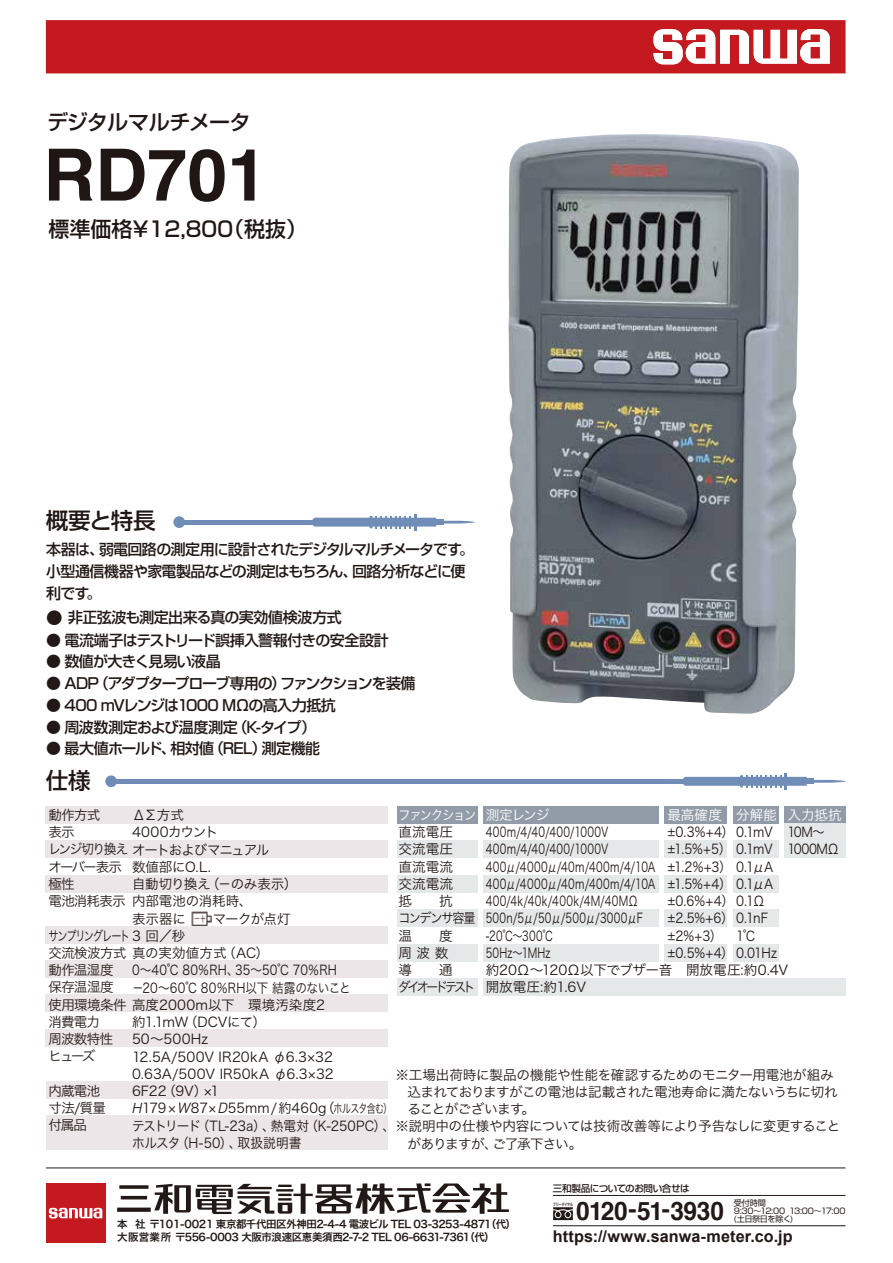
<style>
.page{position:relative;width:893px;height:1263px;background:#fff}
.page>*{position:absolute;margin:0;border:0;box-sizing:border-box;transform-origin:0 0}
.t1{font:700 72px "Helvetica";color:#201714}
.t2{font:700 25.5px "Helvetica";letter-spacing:-.015em;color:#221815;scale:.96 1}
.t3{font:500 22.5px "Shin Go Pro";color:#201714}
.t4{font:500 21px "Shin Go Pro";color:#201714}
.t5{font:500 21px "Shin Go Pro";letter-spacing:-.025em;color:#201714}
.t6{font:700 16.2px "Arial";letter-spacing:.005em;color:#221815}
.t7{font:500 15px/21.8px "Shin Go Pro";letter-spacing:-.055em;color:#221815}
.t8{font:500 15px "Shin Go Pro";letter-spacing:-.085em;color:#221815}
.t9{font:13.5px/17.2px "Hira Kaku Pro N W3";letter-spacing:.025em;color:#221815;scale:.75 1}
.t10{font:13.5px/17.2px "Hira Kaku Pro N W3";letter-spacing:-.02em;color:#221815}
.t11{font:13.5px/17.2px "Hira Kaku Pro N W3";letter-spacing:.005em;color:#221815}
.t12{font:13.5px/17.2px "Hira Kaku Pro N W3";letter-spacing:-.07em;color:#221815;scale:.9 1}
.t13{font:13.5px/17.2px "Hira Kaku Pro N W3";letter-spacing:-.04em;color:#221815;scale:.75 1}
.t14{font:13.5px "Hira Kaku Pro N W3";letter-spacing:-.02em;color:#221815;scale:.94 1}
.t15{font:13.5px/17.2px "Hira Kaku Pro N W3";letter-spacing:-.085em;color:#221815}
.t16{font:13.5px/17.2px "Hira Kaku Pro N W3";letter-spacing:.005em;color:#221815;scale:.86 1}
.t17{font:13.5px/17.2px "Hira Kaku Pro N W3";letter-spacing:-.07em;color:#221815}
.t18{font:13.5px "Hira Kaku Pro N W3";letter-spacing:-.045em;color:#fff}
.t19{font:13.5px "Hira Kaku Pro N W3";color:#221815;scale:.94 1}
.t20{font:13.5px "Hira Kaku Pro N W3";letter-spacing:-.075em;color:#221815}
.t21{font:13.5px/17.2px "Hira Kaku Pro N W3";letter-spacing:-.06em;color:#221815}
.t22{font:13.5px/17.2px "Hira Kaku Pro N W3";letter-spacing:-.045em;color:#221815}
.t23{font:13.5px/17.2px "Hira Kaku Pro N W3";letter-spacing:-.05em;color:#221815;scale:.9 1}
.t24{font:13.5px "Hira Kaku Pro N W3";letter-spacing:-.05em;color:#221815}
.t25{font:13.5px "Hira Kaku Pro N W3";letter-spacing:-.105em;color:#fff;scale:.9 1}
.t26{font:13.5px "Hira Kaku Pro N W3";letter-spacing:-.02em;color:#221815;scale:.9 1}
.t27{font:10.5px/12.8px "Hira Kaku Pro N W6";letter-spacing:-.045em;color:#221815}
.t28{font:500 9.6px "Shin Go Pro";letter-spacing:-.045em;color:#221815}
.t29{font:8.1px/8.2px "Shin Go Pro";letter-spacing:-.035em;color:#221815}
.t30{font:500 4.2px "UD Shin Go C Osez Pr 6 N";letter-spacing:-.015em;color:#221815}
.s1{font-size:16.5px}
.s2{font-size:13.2px}
.s3{font-size:12px}
</style>
<div class="page">
<div style="left:46px;top:1183px;width:59px;height:60px;background:#c41a1f"></div>
<svg style="left:49px;top:1208px;width:53px;height:10px"></svg>
<svg style="left:119px;top:1185px;width:29px;height:4px"></svg>
<div style="left:117px;top:1207px;width:34px;height:5px;background:#221815"></div>
<hr style="left:121px;top:1196px;width:26px;height:3px;background:#221815">
<svg style="left:154px;top:1183px;width:355px;height:31px"></svg>
<svg style="left:553px;top:1207px;width:20px;height:13px"></svg>
<hr style="left:553px;top:1195px;width:292px;height:1px;background:#221815">
<hr style="left:553px;top:1225px;width:292px;height:1px;background:#221815">
<svg style="left:46px;top:20px;width:799px;height:53px;background:#c92f34"></svg>
<hr style="left:46px;top:1167px;width:799px;height:1px;background:#221815">
<div style="left:173px;top:516px;width:12px;height:12px;background:#708db8;border-radius:50%"></div>
<hr style="left:179px;top:520px;width:162px;height:4px;background:#708db8">
<svg style="left:443px;top:521px;width:32px;height:2px"></svg>
<div style="left:436px;top:519px;width:7px;height:6px;background:#708db8"></div>
<svg style="left:312px;top:514px;width:124px;height:16px"></svg>
<div style="left:105px;top:775px;width:12px;height:12px;background:#708db8;border-radius:50%"></div>
<hr style="left:111px;top:779px;width:600px;height:4px;background:#708db8">
<svg style="left:814px;top:780px;width:31px;height:3px"></svg>
<div style="left:807px;top:778px;width:7px;height:6px;background:#708db8"></div>
<svg style="left:683px;top:773px;width:124px;height:17px"></svg>
<div style="left:397px;top:806px;width:81px;height:17px;background:#929ca8"></div>
<div style="left:397px;top:840px;width:81px;height:18px;background:#e5e8e9"></div>
<div style="left:397px;top:875px;width:81px;height:17px;background:#e5e8e9"></div>
<div style="left:397px;top:909px;width:81px;height:18px;background:#e5e8e9"></div>
<div style="left:397px;top:944px;width:81px;height:17px;background:#e5e8e9"></div>
<div style="left:397px;top:978px;width:81px;height:17px;background:#e5e8e9"></div>
<div style="left:483px;top:806px;width:176px;height:17px;background:#929ca8"></div>
<div style="left:483px;top:840px;width:176px;height:18px;background:#e5e8e9"></div>
<div style="left:483px;top:875px;width:176px;height:17px;background:#e5e8e9"></div>
<div style="left:483px;top:909px;width:176px;height:18px;background:#e5e8e9"></div>
<div style="left:483px;top:944px;width:176px;height:17px;background:#e5e8e9"></div>
<div style="left:483px;top:978px;width:362px;height:17px;background:#e5e8e9"></div>
<div style="left:665px;top:806px;width:62px;height:17px;background:#929ca8"></div>
<div style="left:665px;top:840px;width:62px;height:18px;background:#e5e8e9"></div>
<div style="left:665px;top:875px;width:62px;height:17px;background:#e5e8e9"></div>
<div style="left:665px;top:909px;width:62px;height:18px;background:#e5e8e9"></div>
<div style="left:665px;top:944px;width:62px;height:17px;background:#e5e8e9"></div>
<div style="left:733px;top:806px;width:46px;height:17px;background:#929ca8"></div>
<div style="left:733px;top:840px;width:46px;height:18px;background:#e5e8e9"></div>
<div style="left:733px;top:875px;width:46px;height:17px;background:#e5e8e9"></div>
<div style="left:733px;top:909px;width:46px;height:18px;background:#e5e8e9"></div>
<div style="left:733px;top:944px;width:46px;height:17px;background:#e5e8e9"></div>
<div style="left:784px;top:806px;width:61px;height:17px;background:#929ca8"></div>
<div style="left:784px;top:823px;width:61px;height:35px;background:#e5e8e9"></div>
<div style="left:46px;top:806px;width:342px;height:17px;background:#ece6e8"></div>
<div style="left:46px;top:840px;width:342px;height:18px;background:#ece6e8"></div>
<div style="left:46px;top:875px;width:342px;height:17px;background:#ece6e8"></div>
<div style="left:46px;top:926px;width:342px;height:17px;background:#ece6e8"></div>
<div style="left:46px;top:960px;width:342px;height:18px;background:#ece6e8"></div>
<div style="left:46px;top:995px;width:342px;height:17px;background:#ece6e8"></div>
<div style="left:46px;top:1029px;width:342px;height:17px;background:#ece6e8"></div>
<div style="left:46px;top:1081px;width:342px;height:17px;background:#ece6e8"></div>
<div style="left:46px;top:1115px;width:342px;height:18px;background:#ece6e8"></div>
<div style="left:46px;top:1133px;width:342px;height:17px;background:#ece6e8"></div>
<img style="left:191px;top:911px;width:21px;height:15px">
<img style="left:508px;top:134px;width:291px;height:580px">
<h3 class="t5" style="left:47px;top:105px;width:205px">デジタルマルチメータ</h3>
<h1 class="t1" style="left:43px;top:117px;width:226px">RD701</h1>
<h3 class="t4" style="left:49px;top:212px;width:260px">標準価格￥12,８００（税抜）</h3>
<h3 class="t3" style="left:46px;top:502px;width:111px">概要と特長</h3>
<p class="t7" style="left:46px;top:537px;width:429px">本器は、弱電回路の測定用に設計されたデジタルマルチメータです。小型通信機器や家電製品などの測定はもちろん、回路分析などに便利です。</p>
<p class="t7" style="left:46px;top:605px;width:297px"><span class="s1">●</span> 非正弦波も測定出来る真の実効値検波方式</p>
<p class="t7" style="left:46px;top:627px;width:344px">● 電流端子はテストリード誤挿入警報付きの安全設計</p>
<p class="t7" style="left:46px;top:649px;width:176px">● 数値が大きく見易い液晶</p>
<p class="t8" style="left:46px;top:671px;width:371px">● ADP（アダプタープローブ専用の）ファンクションを装備</p>
<p class="t7" style="left:46px;top:692px;width:291px">● 400 mVレンジは1000 MΩの高入力抵抗</p>
<p class="t7" style="left:46px;top:714px;width:271px">● 周波数測定および温度測定（K-タイプ）</p>
<p class="t7" style="left:46px;top:736px;width:275px">● 最大値ホールド、相対値（REL）測定機能</p>
<h3 class="t3" style="left:46px;top:762px;width:46px">仕様</h3>
<p class="t18" style="left:486px;top:803px;width:65px">測定レンジ</p>
<p class="t9" style="left:486px;top:822px;width:405px">400m/4/40/400/1000V<br>400m/4/40/400/1000V<br>400μ/4000μ/40m/400m/4/10A<br>400μ/4000μ/40m/400m/4/10A<br>400/4k/40k/400k/4M/40MΩ<br>500n/5μ/50μ/500μ/3000μF<br>-20℃～300℃<br>50Hz～1MHz<br>約20Ω～120Ω以下でブザー音　開放電圧:約0.4V開放電圧:約1.6V</p>
<p class="t18" style="left:736px;top:803px;width:42px">分解能</p>
<p class="t18" style="left:667px;top:803px;width:56px">最高確度</p>
<p class="t12" style="left:667px;top:822px;width:123px">±0.3%+4） 0.1mV ±1.5%+5） 0.1mV ±1.2%+3） 0.1μA ±1.5%+4） 0.1μA ±0.6%+4） 0.1Ω ±2.5%+6） 0.1nF ±2%+3）±0.5%+4） 0.01Hz</p>
<p class="t17" style="left:49px;top:805px;width:222px">動作方式<br>表示<br>レンジ切り換えオートおよびマニュアルオーバー表示<br>極性<br>電池消耗表示</p>
<p class="t13" style="left:49px;top:926px;width:370px">サンプリングレート 3 回／秒<br>交流検波方式真の実効値方式（AC）<br>動作温湿度<br>保存温湿度<br>使用環境条件高度2000m以下　環境汚染度2消費電力<br>周波数特性<br>ヒューズ</p>
<p class="t21" style="left:49px;top:1081px;width:59px">内蔵電池寸法/質量付属品</p>
<p class="t18" style="left:787px;top:803px;width:56px">入力抵抗</p>
<p class="t23" style="left:787px;top:822px;width:59px">10Ｍ～<br>1000MΩ</p>
<p class="t25" style="left:398px;top:803px;width:88px">ファンクション</p>
<p class="t15" style="left:398px;top:822px;width:79px">直流電圧<br>交流電圧<br>直流電流<br>交流電流<br>抵　　抗<br>コンデンサ容量温　　度<br>周 波 数<br>導　　通<br>ダイオードテスト</p>
<p class="t22" style="left:132px;top:805px;width:88px">ΔΣ方式<br>4000カウント</p>
<p class="t10" style="left:132px;top:857px;width:167px">数値部にO.L.<br>自動切り換え（－のみ表示）内部電池の消耗時、<br>表示器に　 マークが点灯</p>
<p class="t16" style="left:132px;top:961px;width:256px">0～40℃ 80％RH、35～50℃ 70％RH－20～60℃ 80％RH以下 結露のないこと</p>
<p class="t11" style="left:132px;top:1012px;width:262px">約1.1mW（DCVにて）<br>50～500Hz<br>12.5A/500V IR20kA φ6.3×32<br>0.63A/500V IR50kA φ6.3×32<br>6F22（9V）×1<br><span class="s2">H</span>179×W87×D55mm/約460g（<span class="s3">ホルスタ含む）</span></p>
<p class="t19" style="left:132px;top:1131px;width:182px">ホルスタ（H-50）、取扱説明書</p>
<p class="t26" style="left:736px;top:923px;width:23px">1℃</p>
<p class="t10" style="left:395px;top:1065px;width:440px">※工場出荷時に製品の機能や性能を確認するためのモニター用電池が組み</p>
<p class="t10" style="left:407px;top:1082px;width:432px">込まれておりますがこの電池は記載された電池寿命に満たないうちに切れ</p>
<p class="t24" style="left:407px;top:1097px;width:129px">ることがございます。</p>
<p class="t14" style="left:132px;top:1114px;width:755px">テストリード（TL-23a）、熱電対（K-250PC）、※説明中の仕様や内容については技術改善等により予告なしに変更すること</p>
<p class="t20" style="left:407px;top:1131px;width:177px">がありますが、ご了承下さい。</p>
<p class="t28" style="left:553px;top:1180px;width:138px">三和製品についてのお問い合せは</p>
<p class="t29" style="left:734px;top:1197px;width:113px">受付時間<br>9:30～12:00 13:00～17:00 (土日祭日を除く)</p>
<p class="t30" style="left:553px;top:1201px;width:22px">フリーダイヤル</p>
<h2 class="t2" style="left:576px;top:1190px;width:155px">0120-51-3930</h2>
<p class="t27" style="left:117px;top:1217px;width:400px">本 社 〒101-0021 東京都千代田区外神田2-4-4 電波ビル TEL 03-3253-4871（代）大阪営業所 〒556-0003 大阪市浪速区恵美須西2-7-2 TEL 06-6631-7361（代）</p>
<p class="t6" style="left:553px;top:1226px;width:241px">https://www.sanwa-meter.co.jp</p>
</div>
